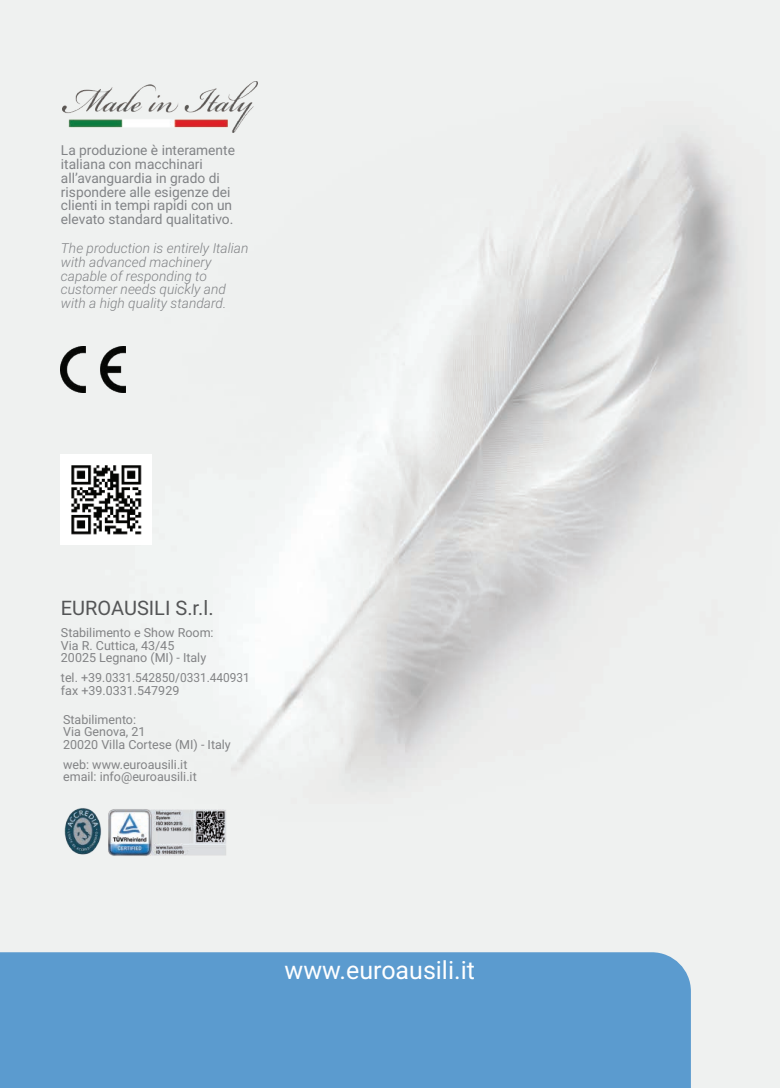
<style>
.page{position:relative;width:780px;height:1088px;background:#fff}
.page>*{position:absolute;margin:0;border:0;box-sizing:border-box;transform-origin:0 0}
.t1{font:25px "Roboto";color:#fff}
.t2{font:20px "Roboto";color:#545556}
.t3{font:13.75px/13.8px "Roboto";color:#818386}
.t4{font:italic 300 13.75px/13.8px "Roboto";color:#818386}
.t5{font:12.5px/12.5px "Roboto";color:#828385}
</style>
<div class="page">
<img style="left:0;top:1px;width:780px;height:1087px">
<div style="left:0;top:952px;width:690px;height:136px;background:#5b9bcf"></div>
<img style="left:62px;top:81px;width:195px;height:52px">
<img style="left:61px;top:347px;width:64px;height:46px">
<img style="left:63px;top:807px;width:165px;height:49px">
<img style="left:61px;top:454px;width:91px;height:91px">
<p class="t3" style="left:61px;top:143px;width:175px">La produzione è interamente italiana con macchinari all’avanguardia in grado di rispondere alle esigenze dei clienti in tempi rapidi con un elevato standard qualitativo.</p>
<p class="t4" style="left:61px;top:241px;width:189px">The production is entirely Italian with advanced machinery capable of responding to customer needs quickly and with a high quality standard.</p>
<h2 class="t2" style="left:61px;top:594px;width:154px">EUROAUSILI S.r.l.</h2>
<p class="t5" style="left:61px;top:626px;width:154px">Stabilimento e Show Room:<br>Via R. Cuttica, 43/45<br>20025 Legnano (MI) - Italy</p>
<p class="t5" style="left:61px;top:671px;width:190px">tel. +39.0331.542850/0331.440931 fax +39.0331.547929</p>
<p class="t5" style="left:63px;top:712px;width:169px">Stabilimento:<br>Via Genova, 21<br>20020 Villa Cortese (MI) - Italy</p>
<p class="t5" style="left:63px;top:757px;width:135px">web: www.euroausili.it email: info@euroausili.it</p>
<h1 class="t1" style="left:284px;top:953px;width:192px">www.euroausili.it</h1>
</div>
